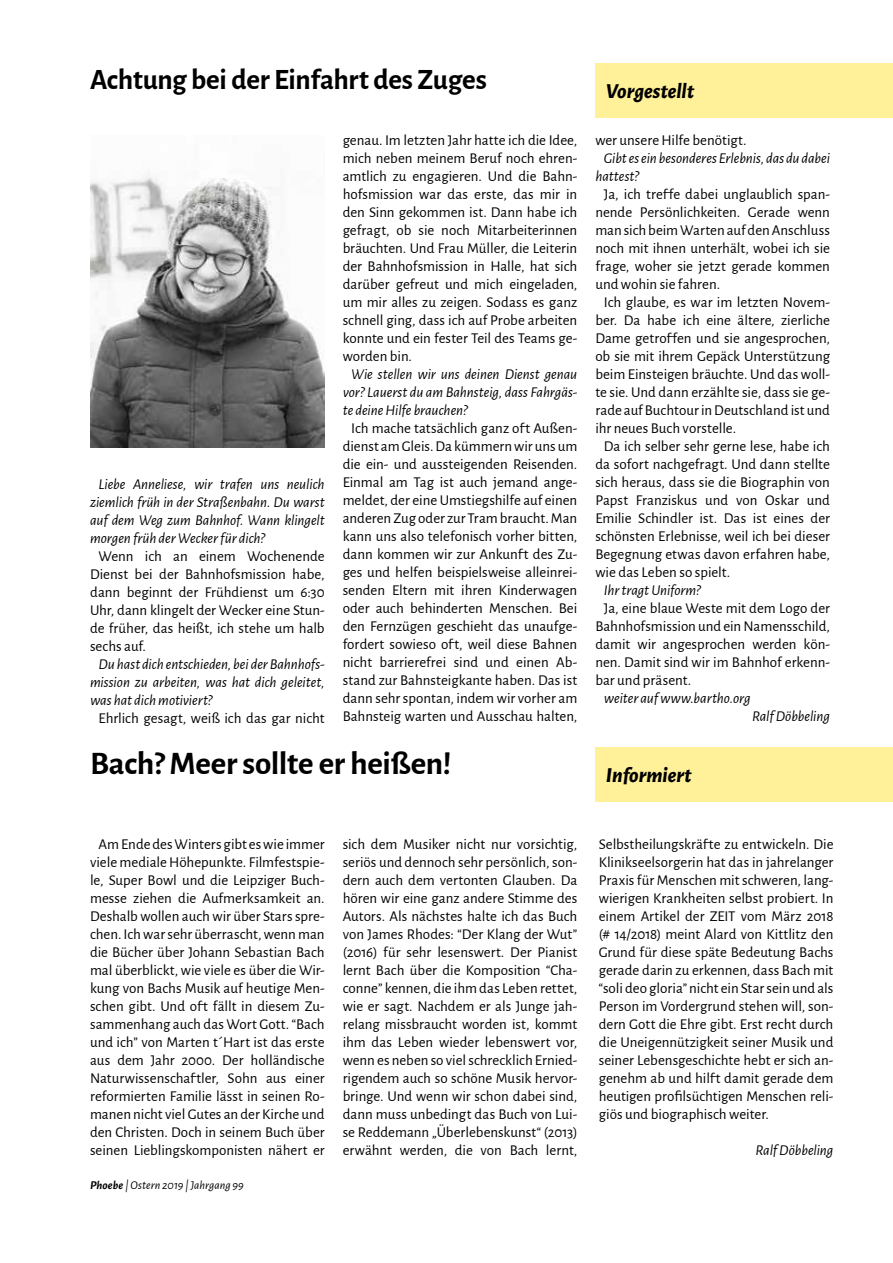
<style>
.page{position:relative;width:893px;height:1263px;background:#fff}
.page>*{position:absolute;margin:0;border:0;box-sizing:border-box;transform-origin:0 0}
.t1{font:700 33px "Alegreya Sans";letter-spacing:-.01em;color:#000}
.t2{font:700 29.7px "Alegreya Sans";letter-spacing:-.01em;color:#000}
.t3{font:italic 800 21px "Alegreya Sans";color:#000}
.t4{font:15px/18px "Alegreya Sans";color:#000;text-align:justify}
.t5{font:italic 15px/18px "Alegreya Sans";letter-spacing:-.005em;color:#000;text-align:justify}
.t6{font:italic 12px "Alegreya Sans";letter-spacing:.005em;color:#000}
.s1{font-weight:700}
</style>
<div class="page">
<div style="left:595px;top:63px;width:298px;height:54px;background:#fff199"></div>
<div style="left:595px;top:747px;width:298px;height:54px;background:#fff199"></div>
<img style="left:90px;top:173px;width:234px;height:274px">
<h2 class="t2" style="left:90px;top:58px;width:398px">Achtung bei der Einfahrt des Zuges</h2>
<p class="t5" style="left:90px;top:475px;width:236px;text-indent:9px">Liebe Anneliese, wir trafen uns neulich ziemlich früh in der Straßenbahn. Du warst auf dem Weg zum Bahnhof. Wann klingelt morgen früh der Wecker für dich?</p>
<p class="t4" style="left:90px;top:546px;width:236px;text-indent:9px">Wenn ich an einem Wochenende Dienst bei der Bahnhofsmission habe, dann beginnt der Frühdienst um 6:30<br>Uhr, dann klingelt der Wecker eine Stun&shy;de früher, das heißt, ich stehe um halb sechs auf.</p>
<p class="t5" style="left:90px;top:655px;width:236px;text-indent:9px">Du hast dich entschieden, bei der Bahnhofs&shy;mission zu arbeiten, was hat dich geleitet, was hat dich motiviert?</p>
<p class="t4" style="left:99px;top:708px;width:228px">Ehrlich gesagt, weiß ich das gar nicht</p>
<p class="t4" style="left:343px;top:130px;width:236px">genau. Im letzten Jahr hatte ich die Idee, mich neben meinem Beruf noch ehren&shy;amtlich zu engagieren. Und die Bahn&shy;hofsmission war das erste, das mir in den Sinn gekommen ist. Dann habe ich gefragt, ob sie noch Mitarbeiterinnen bräuchten. Und Frau Müller, die Leiterin der Bahnhofsmission in Halle, hat sich darüber gefreut und mich eingeladen, um mir alles zu zeigen. Sodass es ganz schnell ging, dass ich auf Probe arbeiten konnte und ein fester Teil des Teams ge&shy;worden bin.</p>
<p class="t5" style="left:343px;top:364px;width:236px;text-indent:9px">Wie stellen wir uns deinen Dienst genau vor? Lauerst du am Bahnsteig, dass Fahrgäs&shy;te deine Hilfe brauchen?</p>
<p class="t4" style="left:343px;top:418px;width:236px;text-align:center">Ich mache tatsächlich ganz oft Außen&shy;dienst am Gleis. Da kümmern wir uns um die ein- und aussteigenden Reisenden.<br>Einmal am Tag ist auch jemand ange&shy;meldet, der eine Umstiegshilfe auf einen anderen Zug oder zur Tram braucht. Man kann uns also telefonisch vorher bitten, dann kommen wir zur Ankunft des Zu&shy;ges und helfen beispielsweise alleinrei&shy;senden Eltern mit ihren Kinderwagen oder auch behinderten Menschen. Bei den Fernzügen geschieht das unaufge&shy;fordert sowieso oft, weil diese Bahnen nicht barrierefrei sind und einen Ab&shy;stand zur Bahnsteigkante haben. Das ist dann sehr spontan, indem wir vorher am Bahnsteig warten und Ausschau halten,</p>
<h1 class="t1" style="left:90px;top:739px;width:363px">Bach? Meer sollte er heißen!</h1>
<h3 class="t3" style="left:606px;top:75px;width:90px">Vorgestellt</h3>
<p class="t4" style="left:595px;top:130px;width:153px">wer unsere Hilfe benötigt.</p>
<p class="t5" style="left:595px;top:148px;width:236px;text-indent:9px">Gibt es ein besonderes Erlebnis, das du dabei hattest?</p>
<p class="t4" style="left:604px;top:184px;width:228px">Ja, ich treffe dabei unglaublich span-</p>
<p class="t4" style="left:595px;top:202px;width:236px">nende Persönlichkeiten. Gerade wenn</p>
<p class="t4" style="left:595px;top:220px;width:236px">man sich beim Warten auf den Anschluss</p>
<p class="t4" style="left:595px;top:238px;width:236px">noch mit ihnen unterhält, wobei ich sie</p>
<p class="t4" style="left:595px;top:256px;width:236px">frage, woher sie jetzt gerade kommen</p>
<p class="t4" style="left:595px;top:274px;width:126px">und wohin sie fahren.</p>
<p class="t4" style="left:604px;top:292px;width:228px">Ich glaube, es war im letzten Novem-</p>
<p class="t4" style="left:595px;top:310px;width:236px">ber. Da habe ich eine ältere, zierliche</p>
<p class="t4" style="left:595px;top:328px;width:236px">Dame getroffen und sie angesprochen,</p>
<p class="t4" style="left:595px;top:346px;width:236px">ob sie mit ihrem Gepäck Unterstützung</p>
<p class="t4" style="left:595px;top:364px;width:236px">beim Einsteigen bräuchte. Und das woll-</p>
<p class="t4" style="left:595px;top:382px;width:236px">te sie. Und dann erzählte sie, dass sie ge-</p>
<p class="t4" style="left:595px;top:400px;width:236px">rade auf Buchtour in Deutschland ist und</p>
<p class="t4" style="left:595px;top:418px;width:142px">ihr neues Buch vorstelle.</p>
<p class="t4" style="left:604px;top:436px;width:228px">Da ich selber sehr gerne lese, habe ich</p>
<p class="t4" style="left:595px;top:454px;width:236px">da sofort nachgefragt. Und dann stellte</p>
<p class="t4" style="left:595px;top:472px;width:236px">sich heraus, dass sie die Biographin von</p>
<p class="t4" style="left:595px;top:490px;width:236px">Papst Franziskus und von Oskar und</p>
<p class="t4" style="left:595px;top:508px;width:236px">Emilie Schindler ist. Das ist eines der</p>
<p class="t4" style="left:595px;top:526px;width:236px">schönsten Erlebnisse, weil ich bei dieser</p>
<p class="t4" style="left:595px;top:544px;width:236px">Begegnung etwas davon erfahren habe,</p>
<p class="t4" style="left:595px;top:562px;width:136px">wie das Leben so spielt.</p>
<p class="t5" style="left:604px;top:580px;width:98px">Ihr tragt Uniform?</p>
<p class="t4" style="left:595px;top:598px;width:236px;text-indent:9px">Ja, eine blaue Weste mit dem Logo der Bahnhofsmission und ein Namensschild, damit wir angesprochen werden kön&shy;nen. Damit sind wir im Bahnhof erkenn&shy;bar und präsent.</p>
<p class="t5" style="left:604px;top:688px;width:148px">weiter auf www.bartho.org</p>
<p class="t5" style="left:752px;top:706px;width:79px">Ralf Döbbeling</p>
<h3 class="t3" style="left:606px;top:759px;width:87px">Informiert</h3>
<p class="t4" style="left:90px;top:834px;width:236px;text-align:center">Am Ende des Winters gibt es wie immer viele mediale Höhepunkte. Filmfestspie&shy;le, Super Bowl und die Leipziger Buch&shy;messe ziehen die Aufmerksamkeit an.<br>Deshalb wollen auch wir über Stars spre&shy;chen. Ich war sehr überrascht, wenn man die Bücher über Johann Sebastian Bach mal überblickt, wie viele es über die Wir&shy;kung von Bachs Musik auf heutige Men&shy;schen gibt. Und oft fällt in diesem Zu&shy;sammenhang auch das Wort Gott. “Bach und ich” von Marten t´Hart ist das erste aus dem Jahr 2000. Der holländische Naturwissenschaftler, Sohn aus einer reformierten Familie lässt in seinen Ro&shy;manen nicht viel Gutes an der Kirche und den Christen. Doch in seinem Buch über seinen Lieblingskomponisten nähert er</p>
<p class="t6" style="left:90px;top:1177px;width:155px"><span class="s1">Phoebe</span> | Ostern 2019 | Jahrgang 99</p>
<p class="t4" style="left:343px;top:834px;width:236px">sich dem Musiker nicht nur vorsichtig, seriös und dennoch sehr persönlich, son&shy;dern auch dem vertonten Glauben. Da hören wir eine ganz andere Stimme des Autors. Als nächstes halte ich das Buch von James Rhodes: “Der Klang der Wut” (2016) für sehr lesenswert. Der Pianist lernt Bach über die Komposition “Cha&shy;conne” kennen, die ihm das Leben rettet, wie er sagt. Nachdem er als Junge jah&shy;relang missbraucht worden ist, kommt ihm das Leben wieder lebenswert vor, wenn es neben so viel schrecklich Ernied&shy;rigendem auch so schöne Musik hervor&shy;bringe. Und wenn wir schon dabei sind, dann muss unbedingt das Buch von Lui&shy;se Reddemann „Überlebenskunst“ (2013) erwähnt werden, die von Bach lernt,</p>
<p class="t4" style="left:599px;top:834px;width:236px">Selbstheilungskräfte zu entwickeln. Die Klinikseelsorgerin hat das in jahrelanger Praxis für Menschen mit schweren, lang&shy;wierigen Krankheiten selbst probiert. In einem Artikel der ZEIT vom März 2018 (# 14/2018) meint Alard von Kittlitz den Grund für diese späte Bedeutung Bachs gerade darin zu erkennen, dass Bach mit “soli deo gloria” nicht ein Star sein und als Person im Vordergrund stehen will, son&shy;dern Gott die Ehre gibt. Erst recht durch die Uneigennützigkeit seiner Musik und seiner Lebensgeschichte hebt er sich an&shy;genehm ab und hilft damit gerade dem heutigen profilsüchtigen Menschen reli&shy;giös und biographisch weiter.</p>
<p class="t5" style="left:755px;top:1141px;width:79px">Ralf Döbbeling</p>
</div>
